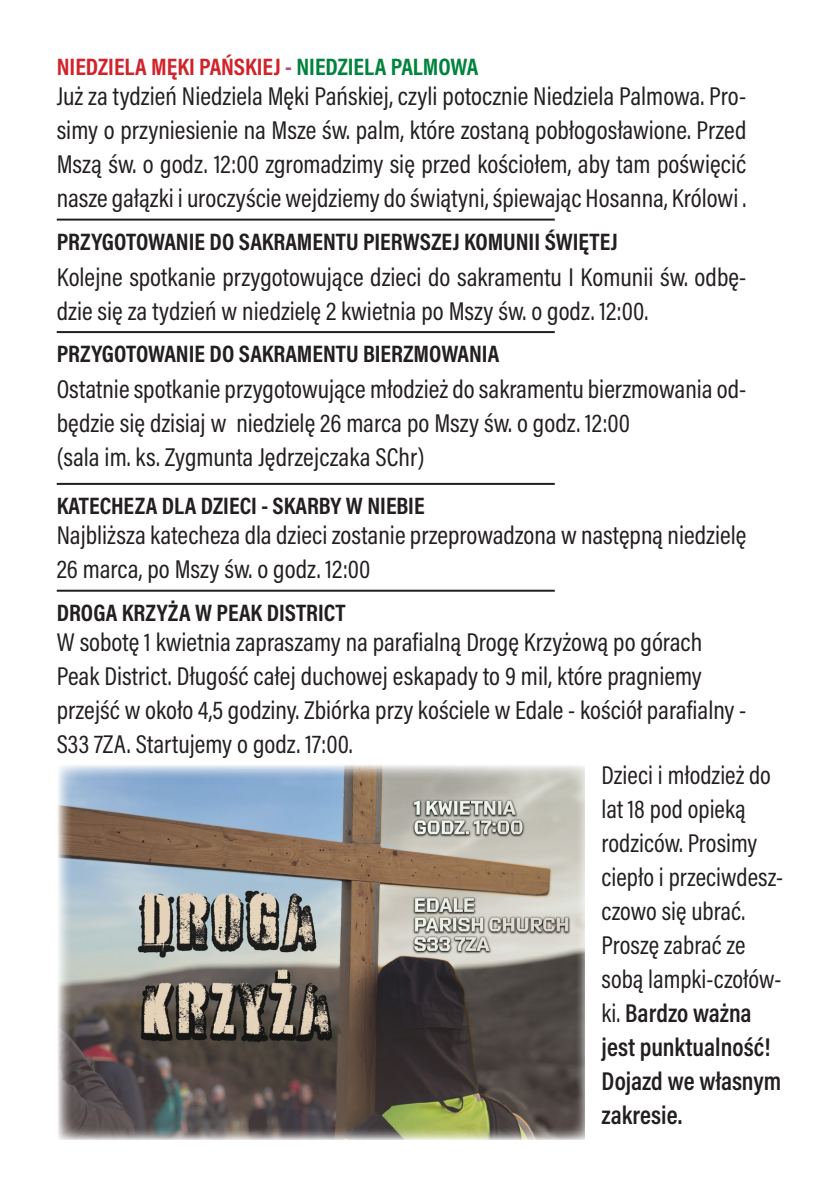
<style>
.page{position:relative;width:840px;height:1191px;background:#fff}
.page>*{position:absolute;margin:0;border:0;box-sizing:border-box;transform-origin:0 0}
.t1{font:26px/34px "Acumin Pro Cond";color:#231f20}
.t2{font:700 24px "Acumin Pro Cond";color:#231f20}
.t3{font:700 24px "Acumin Pro Cond";letter-spacing:-.005em;color:#d1232a}
.s1{color:#aa499b}
.s2{color:#00833d}
.s3{font-weight:600}
</style>
<div class="page">
<hr style="left:57px;top:219px;width:497px;height:2px;background:#231f20">
<hr style="left:57px;top:483px;width:497px;height:2px;background:#231f20">
<hr style="left:57px;top:331px;width:497px;height:2px;background:#231f20">
<hr style="left:57px;top:589px;width:497px;height:2px;background:#231f20">
<img style="left:58px;top:765px;width:526px;height:375px">
<p class="t3" style="left:57px;top:51px;width:423px">NIEDZIELA MĘKI PAŃSKIEJ <span class="s1">-</span> <span class="s2">NIEDZIELA PALMOWA</span></p>
<p class="t1" style="left:57px;top:79px;width:690px;text-align:justify">Już za tydzień Niedziela Męki Pańskiej, czyli potocznie Niedziela Palmowa. Pro&shy;simy o przyniesienie na Msze św. palm, które zostaną pobłogosławione. Przed Mszą św. o godz. 12:00 zgromadzimy się przed kościołem, aby tam poświęcić nasze gałązki i uroczyście wejdziemy do świątyni, śpiewając Hosanna, Królowi .</p>
<p class="t2" style="left:57px;top:225px;width:562px">PRZYGOTOWANIE DO SAKRAMENTU PIERWSZEJ KOMUNII ŚWIĘTEJ</p>
<p class="t1" style="left:57px;top:259px;width:690px">Kolejne spotkanie przygotowujące dzieci do sakramentu I Komunii św. odbę&shy;dzie się za tydzień w niedzielę 2 kwietnia po Mszy św. o godz. 12:00.</p>
<p class="t2" style="left:57px;top:338px;width:444px">PRZYGOTOWANIE DO SAKRAMENTU BIERZMOWANIA</p>
<p class="t1" style="left:57px;top:372px;width:690px">Ostatnie spotkanie przygotowujące młodzież do sakramentu bierzmowania od&shy;będzie się dzisiaj w niedzielę 26 marca po Mszy św. o godz. 12:00</p>
<p class="t1" style="left:57px;top:440px;width:369px">(sala im. ks. Zygmunta Jędrzejczaka SChr)</p>
<p class="t2" style="left:57px;top:490px;width:369px">KATECHEZA DLA DZIECI - SKARBY W NIEBIE</p>
<p class="t1" style="left:57px;top:518px;width:690px">Najbliższa katecheza dla dzieci zostanie przeprowadzona w następną niedzielę<br>26 marca, po Mszy św. o godz. 12:00</p>
<p class="t2" style="left:57px;top:596px;width:290px">DROGA KRZYŻA W PEAK DISTRICT</p>
<p class="t1" style="left:57px;top:624px;width:646px">W sobotę 1 kwietnia zapraszamy na parafialną Drogę Krzyżową po górach</p>
<p class="t1" style="left:57px;top:658px;width:646px">Peak District. Długość całej duchowej eskapady to 9 mil, które pragniemy</p>
<p class="t1" style="left:57px;top:692px;width:690px">przejść w około 4,5 godziny. Zbiórka przy kościele w Edale - kościół parafialny -<br>S33 7ZA. Startujemy o godz. 17:00.</p>
<p class="t1" style="left:601px;top:757px;width:183px">Dzieci i młodzież do lat 18 pod opieką rodziców. Prosimy ciepło i przeciwdesz&shy;czowo się ubrać.<br>Proszę zabrać ze sobą lampki-czołów&shy;ki. <span class="s3">Bardzo ważna jest punktualność!<br>Dojazd we własnym zakresie.</span></p>
</div>
